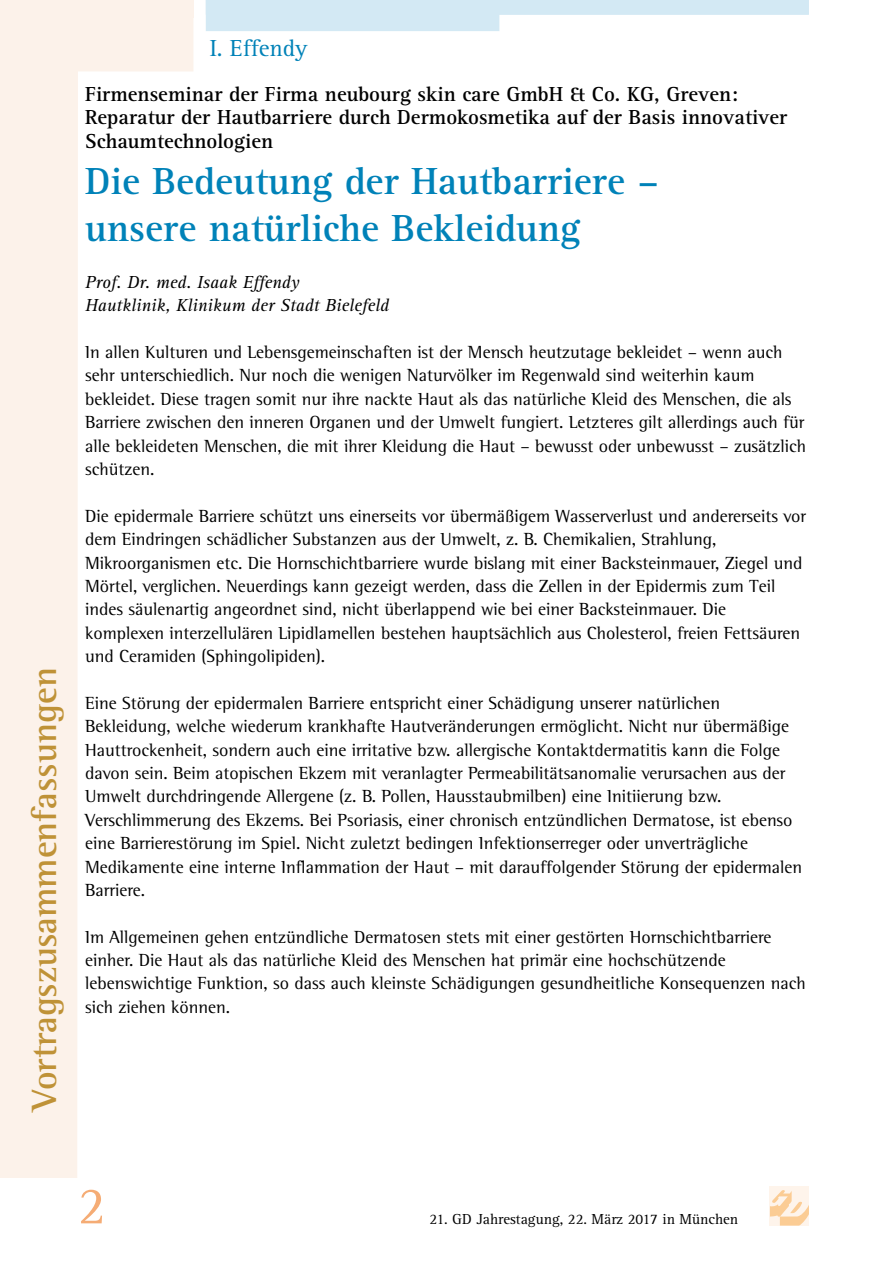
<style>
.page{position:relative;width:893px;height:1263px;background:#fff}
.page>*{position:absolute;margin:0;border:0;box-sizing:border-box;transform-origin:0 0}
.t1{font:54px "Agfa Rotis Serif";color:#f5ac75}
.t2{font:700 39px/46.8px "Agfa Rotis Serif";color:#0082b8}
.t3{font:700 36px "Agfa Rotis Semi Serif";color:#bf9237}
.t4{font:24px "Agfa Rotis Serif";color:#0082b8}
.t5{font:700 21px/23.4px "Agfa Rotis Serif";color:#000}
.t6{font:18px/23.4px "Agfa Rotis Semi Serif";color:#000}
.t7{font:italic 18px/23.4px "Agfa Rotis Serif";color:#000}
.t8{font:15px "Agfa Rotis Serif";color:#000}
</style>
<div class="page">
<div style="left:770px;top:1186px;width:39px;height:39px;background:#fef4eb"></div>
<svg style="left:770px;top:1190px;width:39px;height:35px"></svg>
<svg style="left:0;top:0;width:194px;height:1178px"></svg>
<div style="left:0;top:0;width:193px;height:17px;background:#fcf2ea"></div>
<svg style="left:206px;top:0;width:603px;height:31px"></svg>
<h3 class="t3" style="left:23px;top:1111px;width:445px;rotate:-90deg">Vortragszusammenfassungen</h3>
<h3 class="t4" style="left:210px;top:34px;width:99px">I. Effendy</h3>
<p class="t5" style="left:85px;top:83px;width:704px">Firmenseminar der Firma neubourg skin care GmbH &amp; Co. KG, Greven:<br>Reparatur der Hautbarriere durch Dermokosmetika auf der Basis innovativer<br>Schaumtechnologien</p>
<h2 class="t2" style="left:85px;top:159px;width:576px">Die Bedeutung der Hautbarriere – unsere natürliche Bekleidung</h2>
<p class="t7" style="left:85px;top:271px;width:306px">Prof. Dr. med. Isaak Effendy<br>Hautklinik, Klinikum der Stadt Bielefeld</p>
<p class="t6" style="left:85px;top:340px;width:723px">In allen Kulturen und Lebensgemeinschaften ist der Mensch heutzutage bekleidet – wenn auch sehr unterschiedlich. Nur noch die wenigen Naturvölker im Regenwald sind weiterhin kaum bekleidet. Diese tragen somit nur ihre nackte Haut als das natürliche Kleid des Menschen, die als Barriere zwischen den inneren Organen und der Umwelt fungiert. Letzteres gilt allerdings auch für alle bekleideten Menschen, die mit ihrer Kleidung die Haut – bewusst oder unbewusst – zusätzlich schützen.</p>
<p class="t6" style="left:85px;top:504px;width:723px">Die epidermale Barriere schützt uns einerseits vor übermäßigem Wasserverlust und andererseits vor dem Eindringen schädlicher Substanzen aus der Umwelt, z. B. Chemikalien, Strahlung, Mikroorganismen etc. Die Hornschichtbarriere wurde bislang mit einer Backsteinmauer, Ziegel und Mörtel, verglichen. Neuerdings kann gezeigt werden, dass die Zellen in der Epidermis zum Teil indes säulenartig angeordnet sind, nicht überlappend wie bei einer Backsteinmauer. Die komplexen interzellulären Lipidlamellen bestehen hauptsächlich aus Cholesterol, freien Fettsäuren und Ceramiden (Sphingolipiden).</p>
<p class="t6" style="left:85px;top:691px;width:719px">Eine Störung der epidermalen Barriere entspricht einer Schädigung unserer natürlichen Bekleidung, welche wiederum krankhafte Hautveränderungen ermöglicht. Nicht nur übermäßige Hauttrockenheit, sondern auch eine irritative bzw. allergische Kontaktdermatitis kann die Folge davon sein. Beim atopischen Ekzem mit veranlagter Permeabilitätsanomalie verursachen aus der Umwelt durchdringende Allergene (z. B. Pollen, Hausstaubmilben) eine Initiierung bzw.<br>Verschlimmerung des Ekzems. Bei Psoriasis, einer chronisch entzündlichen Dermatose, ist ebenso eine Barrierestörung im Spiel. Nicht zuletzt bedingen Infektionserreger oder unverträgliche Medikamente eine interne Inflammation der Haut – mit darauffolgender Störung der epidermalen Barriere.</p>
<p class="t6" style="left:85px;top:925px;width:722px">Im Allgemeinen gehen entzündliche Dermatosen stets mit einer gestörten Hornschichtbarriere einher. Die Haut als das natürliche Kleid des Menschen hat primär eine hochschützende lebenswichtige Funktion, so dass auch kleinste Schädigungen gesundheitliche Konsequenzen nach sich ziehen können.</p>
<h1 class="t1" style="left:78px;top:1175px;width:30px">2</h1>
<p class="t8" style="left:429px;top:1210px;width:310px">21. GD Jahrestagung, 22. März 2017 in München</p>
</div>
